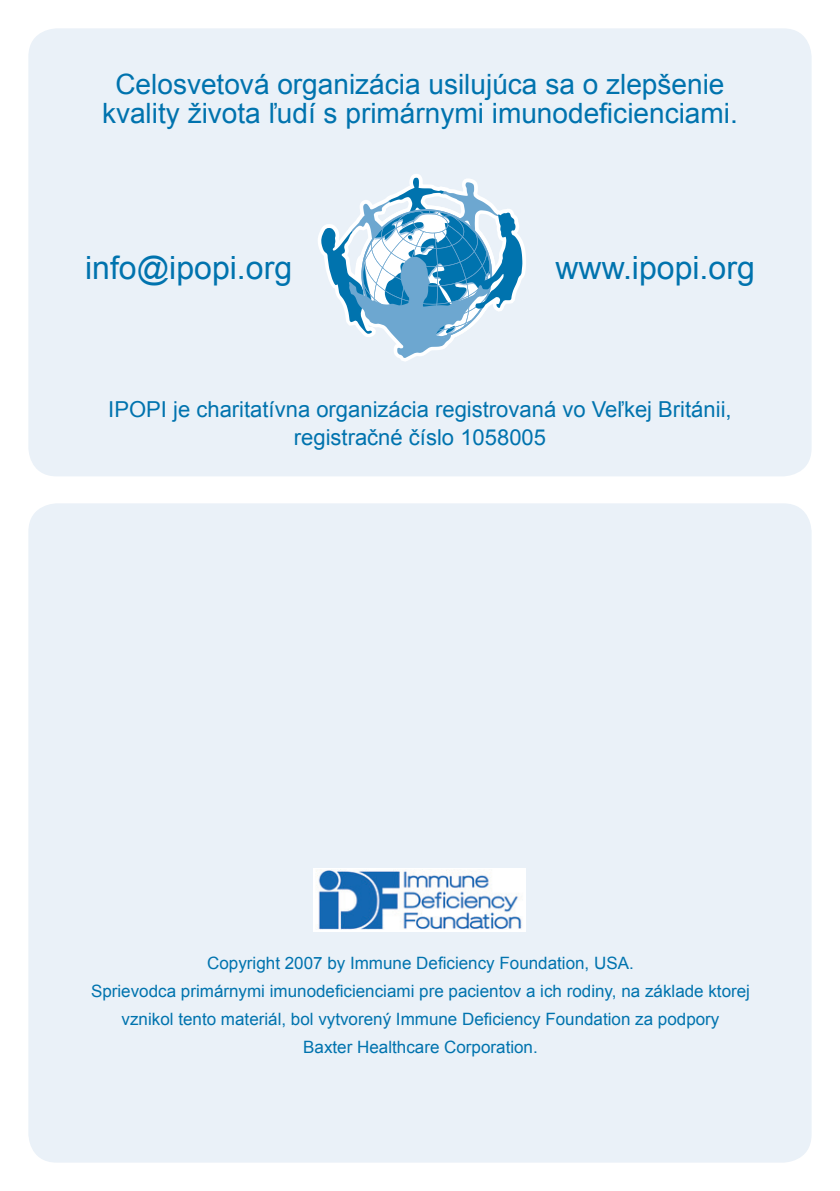
<style>
.page{position:relative;width:840px;height:1191px;background:#fff}
.page>*{position:absolute;margin:0;border:0;box-sizing:border-box;transform-origin:0 0}
.t1{font:32px "Arial";color:#0073ae}
.t2{font:28px/28px "Arial";color:#0073ae;text-align:center}
.t3{font:22px/28px "Arial";color:#0073ae;text-align:center}
.t4{font:17px/28px "Arial";color:#0073ae;text-align:center}
</style>
<div class="page">
<div style="left:28px;top:28px;width:783px;height:448px;background:#eaf1f8;border-radius:28px"></div>
<div style="left:28px;top:503px;width:783px;height:659px;background:#eaf1f8;border-radius:28px"></div>
<div style="left:313px;top:868px;width:213px;height:63px;background:#fff"></div>
<img style="left:382px;top:870px;width:140px;height:59px">
<svg style="left:313px;top:230px;width:69px;height:702px"></svg>
<svg style="left:321px;top:174px;width:205px;height:193px"></svg>
<p class="t2" style="left:102px;top:71px;width:637px">Celosvetová organizácia usilujúca sa o zlepšenie kvality života ľudí s primárnymi imunodeficienciami.</p>
<p class="t1" style="left:85px;top:247px;width:208px">info@ipopi.org</p>
<p class="t1" style="left:555px;top:247px;width:201px">www.ipopi.org</p>
<p class="t3" style="left:108px;top:395px;width:624px">IPOPI je charitatívna organizácia registrovaná vo Veľkej Británii, registračné číslo 1058005</p>
<p class="t4" style="left:207px;top:949px;width:428px">Copyright 2007 by Immune Deficiency Foundation, USA.</p>
<p class="t4" style="left:91px;top:977px;width:660px">Sprievodca primárnymi imunodeficienciami pre pacientov a ich rodiny, na základe ktorej vznikol tento materiál, bol vytvorený Immune Deficiency Foundation za podpory<br>Baxter Healthcare Corporation.</p>
</div>
